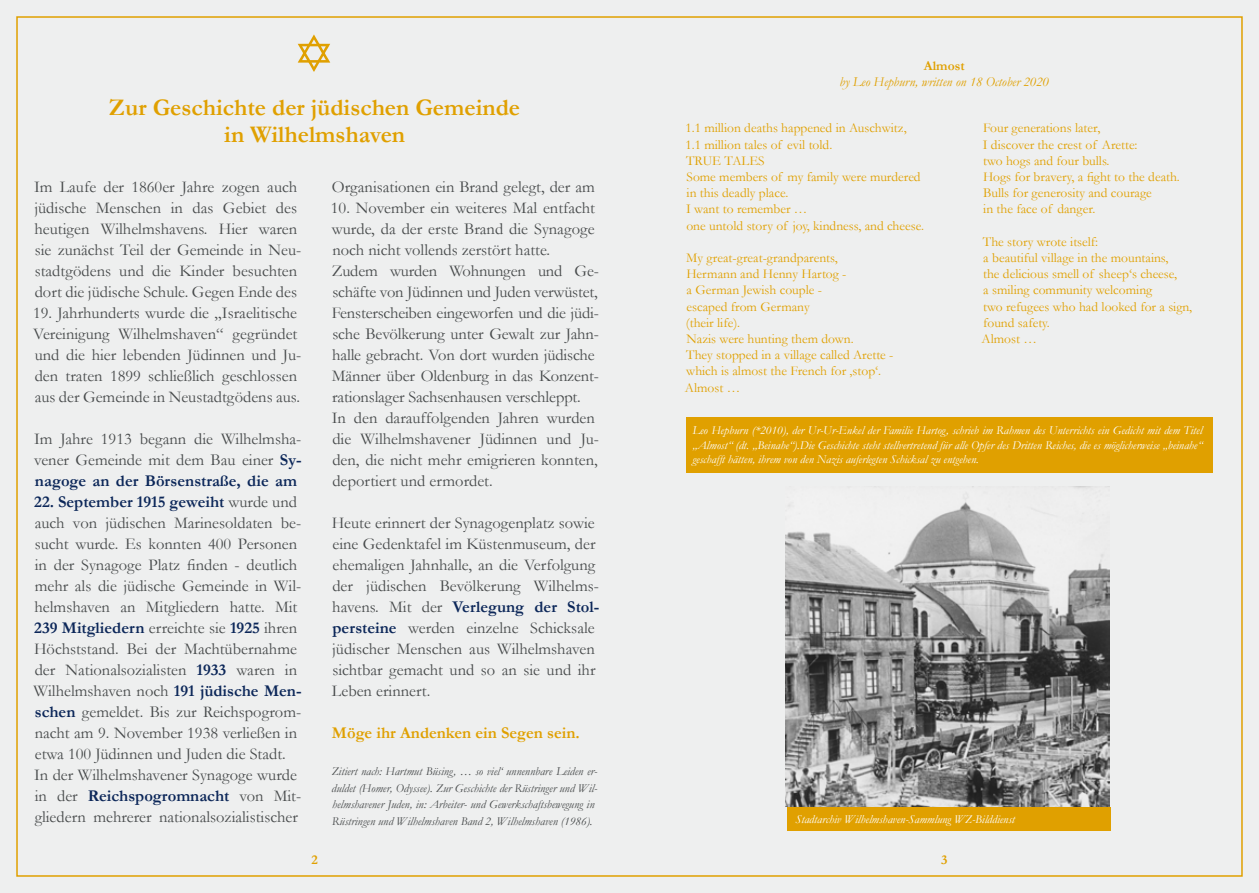
<style>
.page{position:relative;width:1259px;height:893px;background:#eeefef}
.page>*{position:absolute;margin:0;border:0;box-sizing:border-box;transform-origin:0 0}
.t1{font:700 24px/27px "Garamond";color:#e0a000;text-align:center}
.t2{font:16.5px/21px "Garamond";color:#474a4b}
.t3{font:700 16.5px "Garamond";color:#e0a000}
.t4{font:13.5px/16.2px "Garamond";color:#e0a000}
.t5{font:italic 13.5px "Garamond";color:#e0a000}
.t6{font:700 13.5px "Garamond";color:#e0a000}
.t7{font:italic 12px/14.4px "Garamond";color:#fff;text-align:justify}
.t8{font:italic 12px/16.5px "Garamond";color:#474a4b}
.s1{font-weight:700;color:#0c2759}
</style>
<div class="page">
<div style="left:16px;top:16px;width:1226px;height:861px;background:#eeefef;border:2px solid #e0a000"></div>
<svg style="left:298px;top:34px;width:32px;height:38px"></svg>
<div style="left:787px;top:807px;width:323px;height:23px;background:#e0a000"></div>
<div style="left:686px;top:417px;width:526px;height:55px;background:#e0a000"></div>
<img style="left:786px;top:486px;width:323px;height:321px">
<h1 class="t1" style="left:109px;top:94px;width:412px">Zur Geschichte der jüdischen Gemeinde in Wilhelmshaven</h1>
<p class="t2" style="left:34px;top:175px;width:269px">Im Laufe der 1860er Jahre zogen auch jüdische Menschen in das Gebiet des heutigen Wilhelmshavens. Hier waren sie zunächst Teil der Gemeinde in Neu&shy;stadtgödens und die Kinder besuchten dort die jüdische Schule. Gegen Ende des</p>
<p class="t2" style="left:33px;top:301px;width:270px">19. Jahrhunderts wurde die „Israelitische Vereinigung Wilhelmshaven“ gegründet und die hier lebenden Jüdinnen und Ju&shy;den traten 1899 schließlich geschlossen aus der Gemeinde in Neustadtgödens aus.</p>
<p class="t2" style="left:34px;top:427px;width:269px;text-align:justify">Im Jahre 1913 begann die Wilhelmsha&shy;vener Gemeinde mit dem Bau einer <span class="s1">Sy&shy;nagoge an der Börsenstraße, die am</span></p>
<p class="t2" style="left:34px;top:490px;width:269px"><span class="s1">22. September 1915 geweiht</span> wurde und auch von jüdischen Marinesoldaten be&shy;sucht wurde. Es konnten 400 Personen in der Synagoge Platz finden - deutlich mehr als die jüdische Gemeinde in Wil&shy;helmshaven an Mitgliedern hatte. Mit <span class="s1">239 Mitgliedern</span> erreichte sie <span class="s1">1925</span> ihren Höchststand. Bei der Machtübernahme der Nationalsozialisten <span class="s1">1933</span> waren in Wilhelmshaven noch <span class="s1">191 jüdische Men&shy;schen</span> gemeldet. Bis zur Reichspogrom&shy;nacht am 9. November 1938 verließen in etwa 100 Jüdinnen und Juden die Stadt.<br>In der Wilhelmshavener Synagoge wurde in der <span class="s1">Reichspogromnacht</span> von Mit&shy;gliedern mehrerer nationalsozialistischer</p>
<p class="t2" style="left:332px;top:176px;width:264px">Organisationen ein Brand gelegt, der am</p>
<p class="t2" style="left:331px;top:197px;width:270px">10. November ein weiteres Mal entfacht wurde, da der erste Brand die Synagoge noch nicht vollends zerstört hatte.<br>Zudem wurden Wohnungen und Ge&shy;schäfte von Jüdinnen und Juden verwüstet, Fensterscheiben eingeworfen und die jüdi&shy;sche Bevölkerung unter Gewalt zur Jahn&shy;halle gebracht. Von dort wurden jüdische Männer über Oldenburg in das Konzent&shy;rationslager Sachsenhausen verschleppt.<br>In den darauffolgenden Jahren wurden die Wilhelmshavener Jüdinnen und Ju&shy;den, die nicht mehr emigrieren konnten, deportiert und ermordet.</p>
<p class="t2" style="left:332px;top:512px;width:269px">Heute erinnert der Synagogenplatz sowie eine Gedenktafel im Küstenmuseum, der ehemaligen Jahnhalle, an die Verfolgung der jüdischen Bevölkerung Wilhelms&shy;havens. Mit der <span class="s1">Verlegung der Stol&shy;persteine</span> werden einzelne Schicksale jüdischer Menschen aus Wilhelmshaven sichtbar gemacht und so an sie und ihr Leben erinnert.</p>
<p class="t3" style="left:332px;top:721px;width:249px">Möge ihr Andenken ein Segen sein.</p>
<p class="t8" style="left:331px;top:763px;width:267px">Zitiert nach: Hartmut Büsing, … so viel‘ unnennbare Leiden er&shy;duldet (Homer, Odyssee). Zur Geschichte der Rüstringer und Wil&shy;helmshavener Juden, in: Arbeiter- und Gewerkschaftsbewegung in Rüstringen und Wilhelmshaven Band 2, Wilhelmshaven (1986).</p>
<p class="t6" style="left:924px;top:56px;width:42px">Almost</p>
<p class="t5" style="left:839px;top:72px;width:211px">by Leo Hepburn, written on 18 October 2020</p>
<p class="t4" style="left:685px;top:120px;width:240px">1.1 million deaths happened in Auschwitz,<br>1.1 million tales of evil told.<br>TRUE TALES<br>Some members of my family were murdered in this deadly place.<br>I want to remember …<br>one untold story of joy, kindness, and cheese.</p>
<p class="t4" style="left:685px;top:249px;width:210px">My great-great-grandparents,<br>Hermann and Henny Hartog -<br>a German Jewish couple -<br>escaped from Germany<br>(their life).<br>Nazis were hunting them down.<br>They stopped in a village called Arette - which is almost the French for ‚stop‘.<br>Almost …</p>
<p class="t4" style="left:982px;top:120px;width:199px">Four generations later,<br>I discover the crest of Arette:<br>two hogs and four bulls.<br>Hogs for bravery, a fight to the death.<br>Bulls for generosity and courage<br>in the face of danger.</p>
<p class="t4" style="left:981px;top:233px;width:212px">The story wrote itself:<br>a beautiful village in the mountains,<br>the delicious smell of sheep‘s cheese,<br>a smiling community welcoming<br>two refugees who had looked for a sign, found safety.<br>Almost …</p>
<p class="t7" style="left:692px;top:423px;width:511px">Leo Hepburn (*2010), der Ur-Ur-Enkel der Familie Hartog, schrieb im Rahmen des Unterrichts ein Gedicht mit dem Titel „Almost“ (dt. „Beinahe“).Die Geschichte steht stellvertretend für alle Opfer des Dritten Reiches, die es möglicherweise „beinahe“ geschafft hätten, ihrem von den Nazis auferlegten Schicksal zu entgehen.</p>
<p class="t7" style="left:795px;top:811px;width:221px">Stadtarchiv Wilhelmshaven-Sammlung WZ-Bilddienst</p>
<p class="t6" style="left:311px;top:851px;width:8px">2</p>
<p class="t6" style="left:941px;top:851px;width:8px">3</p>
</div>
